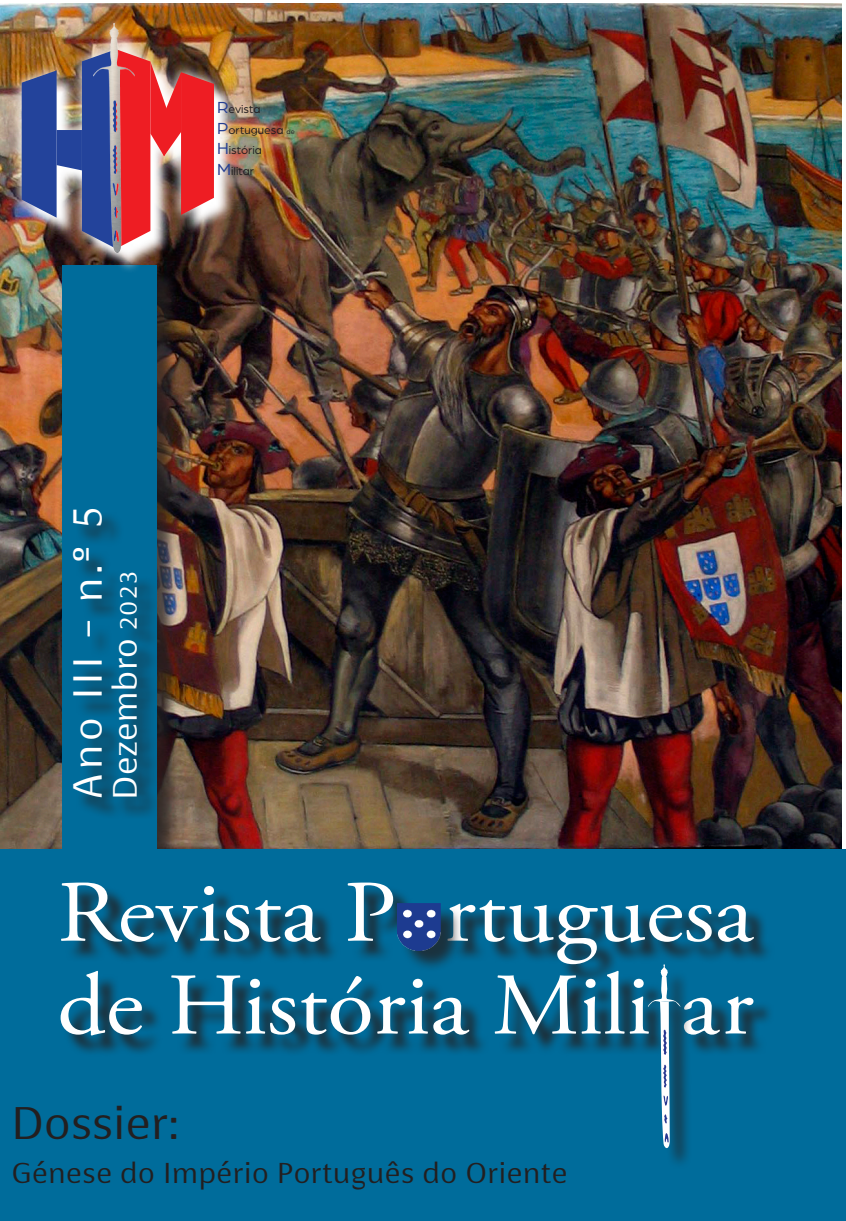
<style>
.page{position:relative;width:846px;height:1221px;background:#fff}
.page>*{position:absolute;margin:0;border:0;box-sizing:border-box;transform-origin:0 0}
.t1{font:87.5px "Adobe Garamond Pro";color:#fff;scale:1.09 1}
.t2{font:47.25px "Basel Neue";color:#231f20}
.t3{font:42px "Basel Neue";letter-spacing:.08em;color:#fff}
.t4{font:35px "Basel Neue";color:#fff}
.t5{font:29.75px "Basel Neue";letter-spacing:.01em;color:#231f20}
.t6{font:11.9px/20.5px "Arboria";color:#231f20}
.s1{font-size:17.15px;color:#263f92}
.s2{font-size:7.17px}
.s3{font-size:24.5px}
</style>
<div class="page">
<img style="left:0;top:3px;width:841px;height:846px">
<div style="left:65px;top:268px;width:114px;height:608px;background:#231f20;opacity:.75"></div>
<div style="left:63px;top:265px;width:94px;height:589px;background:#006c9b"></div>
<div style="left:0;top:849px;width:845px;height:371px;background:#006c9b"></div>
<svg style="left:67px;top:889px;width:703px;height:164px"></svg>
<div style="left:400px;top:906px;width:62px;height:66px;background:#231f20;opacity:.75"></div>
<img style="left:397px;top:903px;width:43px;height:47px">
<div style="left:651px;top:968px;width:51px;height:201px;background:#231f20;opacity:.75"></div>
<svg style="left:647px;top:964px;width:33px;height:184px"></svg>
<svg style="left:80px;top:512px;width:79px;height:306px"></svg>
<img style="left:24px;top:28px;width:291px;height:245px">
<img style="left:10px;top:14px;width:294px;height:248px">
<img style="left:22px;top:49px;width:192px;height:200px">
<img style="left:94px;top:24px;width:41px;height:228px">
<p class="t6" style="left:217px;top:98px;width:79px"><span class="s1">R</span>evista<br><span class="s1">P</span>ortuguesa <span class="s2">de<br></span><span class="s1">H</span>istória<br><span class="s1">M</span>ilitar</p>
<p class="t3" style="left:63px;top:799px;width:295px;rotate:-90deg">Ano III - n.º 5</p>
<p class="t4" style="left:104px;top:799px;width:230px;rotate:-90deg">Dezembro <span class="s3">2023</span></p>
<p class="t1" style="left:57px;top:860px;width:639px">Revista P rtuguesa</p>
<p class="t1" style="left:57px;top:953px;width:640px">de História Mili ar</p>
<p class="t2" style="left:11px;top:1095px;width:170px">Dossier:</p>
<p class="t5" style="left:11px;top:1155px;width:558px">Génese do Império Português do Oriente</p>
</div>
